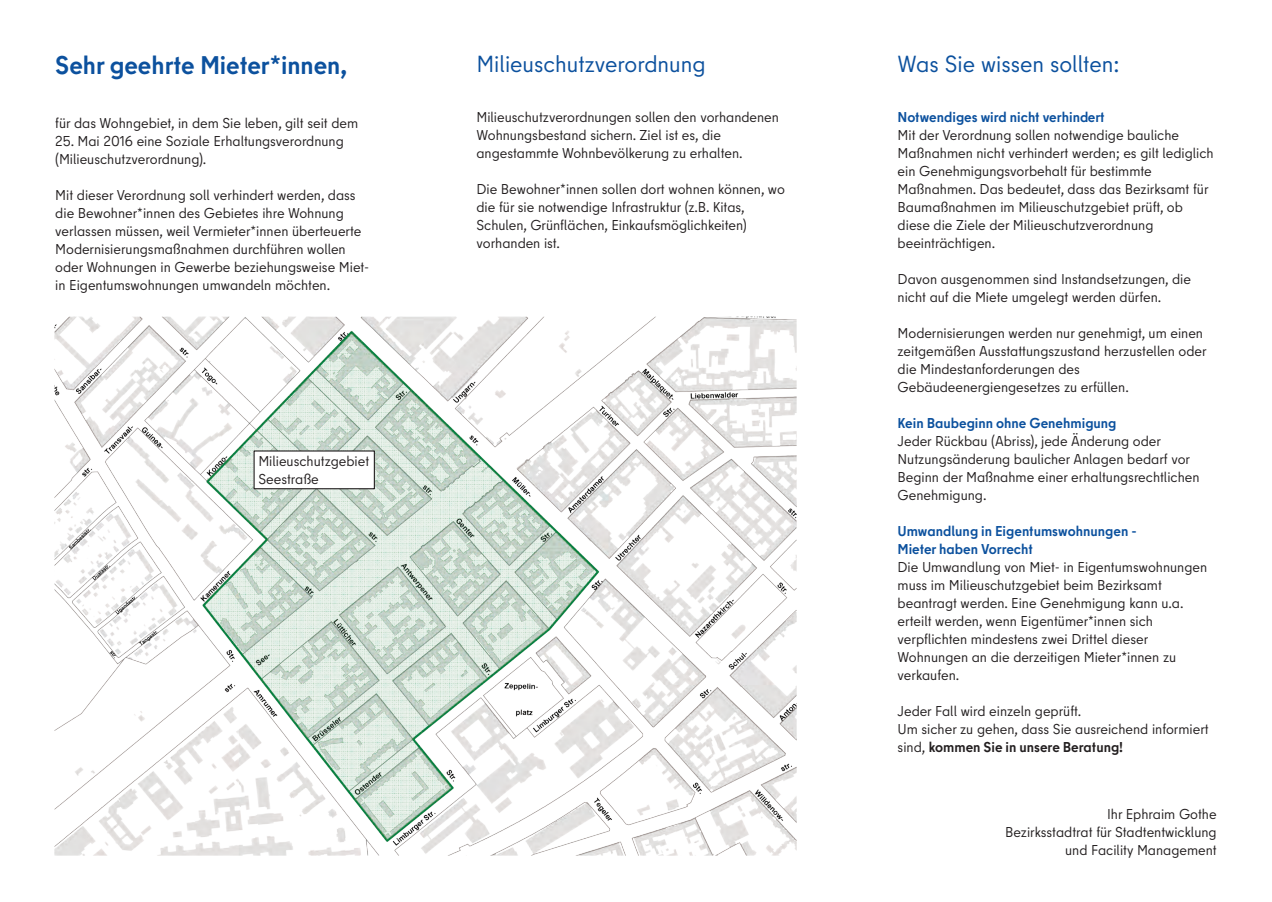
<style>
.page{position:relative;width:1272px;height:902px;background:#fff}
.page>*{position:absolute;margin:0;border:0;box-sizing:border-box;transform-origin:0 0}
.t1{font:700 25.5px "Berlin Type";color:#0c519e}
.t2{font:23.25px "Berlin Type";color:#0c519e}
.t3{font:14.25px/18px "Berlin Type";color:#231f20}
.t4{font:700 14.25px/18px "Berlin Type";color:#0c519e}
.s1{font-weight:700}
</style>
<div class="page">
<img style="left:55px;top:316px;width:741px;height:539px">
<div style="left:253px;top:450px;width:122px;height:39px;background:#fff;border:1px solid #231f20"></div>
<h1 class="t1" style="left:55px;top:56px;width:293px">Sehr geehrte Mieter*innen,</h1>
<p class="t3" style="left:55px;top:116px;width:304px">für das Wohngebiet, in dem Sie leben, gilt seit dem</p>
<p class="t3" style="left:55px;top:134px;width:290px">25. Mai 2016 eine Soziale Erhaltungsverordnung (Milieuschutzverordnung).</p>
<p class="t3" style="left:55px;top:188px;width:315px">Mit dieser Verordnung soll verhindert werden, dass die Bewohner*innen des Gebietes ihre Wohnung verlassen müssen, weil Vermieter*innen überteuerte Modernisierungsmaßnahmen durchführen wollen oder Wohnungen in Gewerbe beziehungsweise Miet&shy;in Eigentumswohnungen umwandeln möchten.</p>
<p class="t3" style="left:258px;top:454px;width:112px">Milieuschutzgebiet<br>Seestraße</p>
<h2 class="t2" style="left:476px;top:56px;width:231px">Milieuschutzverordnung</h2>
<p class="t3" style="left:476px;top:110px;width:304px">Milieuschutzverordnungen sollen den vorhandenen<br>Wohnungsbestand sichern. Ziel ist es, die angestammte Wohnbevölkerung zu erhalten.</p>
<p class="t3" style="left:476px;top:182px;width:310px">Die Bewohner*innen sollen dort wohnen können, wo die für sie notwendige Infrastruktur (z.B. Kitas, Schulen, Grünflächen, Einkaufsmöglichkeiten) vorhanden ist.</p>
<h2 class="t2" style="left:897px;top:56px;width:223px">Was Sie wissen sollten:</h2>
<p class="t4" style="left:897px;top:110px;width:208px">Notwendiges wird nicht verhindert</p>
<p class="t3" style="left:897px;top:128px;width:317px">Mit der Verordnung sollen notwendige bauliche Maßnahmen nicht verhindert werden; es gilt lediglich ein Genehmigungsvorbehalt für bestimmte Maßnahmen. Das bedeutet, dass das Bezirksamt für Baumaßnahmen im Milieuschutzgebiet prüft, ob diese die Ziele der Milieuschutzverordnung beeinträchtigen.</p>
<p class="t3" style="left:897px;top:272px;width:295px">Davon ausgenommen sind Instandsetzungen, die nicht auf die Miete umgelegt werden dürfen.</p>
<p class="t3" style="left:897px;top:326px;width:310px">Modernisierungen werden nur genehmigt, um einen zeitgemäßen Ausstattungszustand herzustellen oder die Mindestanforderungen des Gebäudeenergiengesetzes zu erfüllen.</p>
<p class="t4" style="left:897px;top:416px;width:220px">Kein Baubeginn ohne Genehmigung</p>
<p class="t3" style="left:897px;top:434px;width:303px">Jeder Rückbau (Abriss), jede Änderung oder Nutzungsänderung baulicher Anlagen bedarf vor Beginn der Maßnahme einer erhaltungsrechtlichen Genehmigung.</p>
<p class="t4" style="left:897px;top:524px;width:240px">Umwandlung in Eigentumswohnungen -<br>Mieter haben Vorrecht</p>
<p class="t3" style="left:897px;top:560px;width:311px">Die Umwandlung von Miet- in Eigentumswohnungen muss im Milieuschutzgebiet beim Bezirksamt beantragt werden. Eine Genehmigung kann u.a. erteilt werden, wenn Eigentümer*innen sich verpflichten mindestens zwei Drittel dieser Wohnungen an die derzeitigen Mieter*innen zu verkaufen.</p>
<p class="t3" style="left:897px;top:704px;width:313px">Jeder Fall wird einzeln geprüft.<br>Um sicher zu gehen, dass Sie ausreichend informiert sind, <span class="s1">kommen Sie in unsere Beratung!</span></p>
<p class="t3" style="left:1005px;top:807px;width:213px;text-align:right">Ihr Ephraim Gothe<br>Bezirksstadtrat für Stadtentwicklung und Facility Management</p>
</div>
